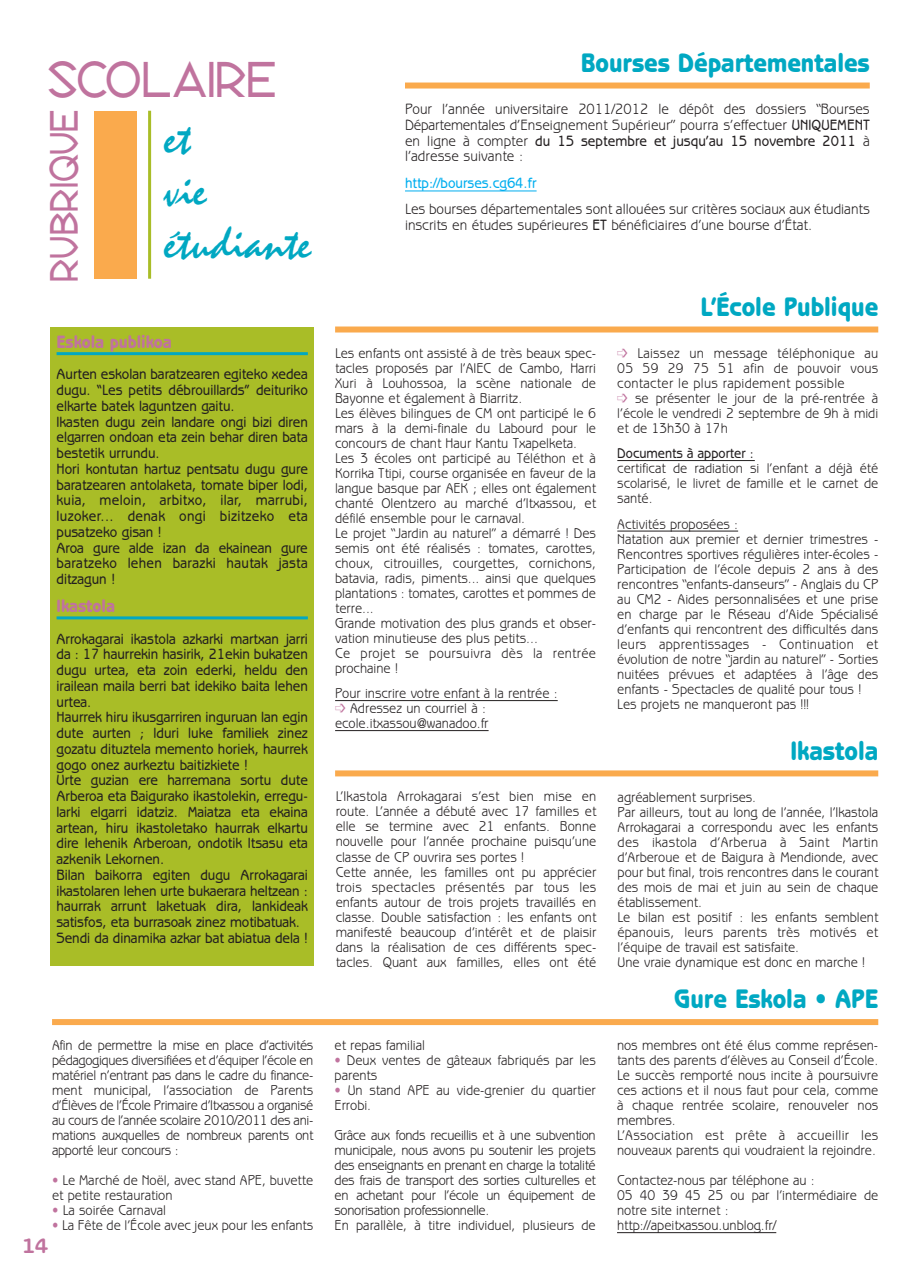
<style>
.page{position:relative;width:910px;height:1280px;background:#fff}
.page>*{position:absolute;margin:0;border:0;box-sizing:border-box;transform-origin:0 0}
.t1{font:49.5px "Republik Sans ICG 01";color:#c0739e;scale:.9 1}
.t2{font:45px/52.5px "Mistral";color:#00a8c2}
.t3{font:39px "Republik Sans ICG 01";color:#c0739e;scale:.85 1}
.t4{font:800 27px "Benguiat Gothic";color:#00a8c2;scale:.9 1}
.t5{font:700 21px "Benguiat Gothic";color:#c0739e}
.t6{font:800 18px "Benguiat Gothic";color:#c0739e;scale:.9 1}
.t7{font:500 15px/15.8px "Benguiat Gothic";color:#231f20;scale:.9 1}
.t8{font:15px/15.8px "Benguiat Gothic";color:#231f20;text-align:justify;scale:.9 1}
.t9{font:500 15px "Benguiat Gothic";color:#00aeef;scale:.9 1}
.t10{font:14.25px/15px "Benguiat Gothic";color:#231f20;scale:.9 1}
.t11{font:14.25px/15px "Benguiat Gothic";letter-spacing:-.025em;color:#231f20;scale:.9 1}
.t12{font:14.25px/15px "Benguiat Gothic";letter-spacing:.025em;color:#231f20;scale:.9 1}
.t13{font:500 14.25px "Benguiat Gothic";color:#231f20;scale:.9 1}
.s1{color:#c0739e}
.s2{font-weight:500}
</style>
<div class="page">
<div style="left:51px;top:328px;width:263px;height:638px;background:#a9bd27"></div>
<hr style="left:57px;top:352px;width:251px;height:3px;background:#00a8c2">
<hr style="left:57px;top:616px;width:251px;height:3px;background:#00a8c2">
<hr style="left:405px;top:191px;width:132px;height:1px;background:#00aeef">
<div style="left:405px;top:83px;width:465px;height:6px;background:#faaa4d"></div>
<hr style="left:335px;top:700px;width:223px;height:1px;background:#231f20">
<hr style="left:335px;top:730px;width:154px;height:1px;background:#231f20">
<hr style="left:617px;top:460px;width:138px;height:1px;background:#231f20">
<hr style="left:617px;top:531px;width:121px;height:1px;background:#231f20">
<div style="left:335px;top:326px;width:543px;height:6px;background:#faaa4d"></div>
<div style="left:94px;top:111px;width:43px;height:168px;background:#faaa4d"></div>
<hr style="left:148px;top:111px;width:3px;height:168px;background:#a9bd27">
<hr style="left:617px;top:1232px;width:159px;height:1px;background:#231f20">
<div style="left:52px;top:1019px;width:826px;height:6px;background:#faaa4d"></div>
<div style="left:335px;top:770px;width:543px;height:6px;background:#faaa4d"></div>
<h1 class="t1" style="left:48px;top:51px;width:256px">SCOLAIRE</h1>
<h2 class="t2" style="left:164px;top:117px;width:149px">et<br>vie étudiante</h2>
<h3 class="t3" style="left:41px;top:282px;width:204px;rotate:-90deg">RUBRIQUE</h3>
<p class="t6" style="left:57px;top:335px;width:130px">Eskola publikoa</p>
<p class="t7" style="left:57px;top:368px;width:281px">Aurten eskolan baratzearen egiteko xedea dugu. “Les petits débrouillards” deituriko elkarte batek laguntzen gaitu.<br>Ikasten dugu zein landare ongi bizi diren elgarren ondoan eta zein behar diren bata bestetik urrundu.<br>Hori kontutan hartuz pentsatu dugu gure baratzearen antolaketa, tomate biper lodi, kuia, meloin, arbitxo, ilar, marrubi, luzoker... denak ongi bizitzeko eta pusatzeko gisan !<br>Aroa gure alde izan da ekainean gure baratzeko lehen barazki hautak jasta ditzagun !</p>
<p class="t6" style="left:57px;top:599px;width:67px">Ikastola</p>
<p class="t7" style="left:57px;top:632px;width:281px">Arrokagarai ikastola azkarki martxan jarri da : 17 haurrekin hasirik, 21ekin bukatzen dugu urtea, eta zoin ederki, heldu den irailean maila berri bat idekiko baita lehen urtea.<br>Haurrek hiru ikusgarriren inguruan lan egin dute aurten ; Iduri luke familiek zinez gozatu dituztela memento horiek, haurrek gogo onez aurkeztu baitizkiete !<br>Urte guzian ere harremana sortu dute Arberoa eta Baigurako ikastolekin, erregu&shy;larki elgarri idatziz. Maiatza eta ekaina artean, hiru ikastoletako haurrak elkartu dire lehenik Arberoan, ondotik Itsasu eta azkenik Lekornen.<br>Bilan baikorra egiten dugu Arrokagarai ikastolaren lehen urte bukaerara heltzean : haurrak arrunt laketuak dira, lankideak satisfos, eta burrasoak zinez motibatuak.<br>Sendi da dinamika azkar bat abiatua dela !</p>
<p class="t10" style="left:52px;top:1039px;width:292px;text-align:justify">Afin de permettre la mise en place d’activités pédagogiques diversifiées et d’équiper l’école en matériel n’entrant pas dans le cadre du finance&shy;ment municipal, l’association de Parents d’Élèves de l’École Primaire d’Itxassou a organisé au cours de l’année scolaire 2010/2011 des ani&shy;mations auxquelles de nombreux parents ont apporté leur concours :</p>
<p class="t10" style="left:52px;top:1174px;width:292px"><span class="s1">•</span> Le Marché de Noël, avec stand APE, buvette et petite restauration</p>
<p class="t10" style="left:52px;top:1204px;width:128px"><span class="s1">•</span> La soirée Carnaval</p>
<p class="t10" style="left:52px;top:1219px;width:292px"><span class="s1">•</span> La Fête de l’École avec jeux pour les enfants</p>
<h3 class="t5" style="left:22px;top:1238px;width:27px">14</h3>
<h3 class="t4" style="left:581px;top:53px;width:323px">Bourses Départementales</h3>
<p class="t8" style="left:405px;top:102px;width:518px">Pour l’année universitaire 2011/2012 le dépôt des dossiers “Bourses Départementales d’Enseignement Supérieur” pourra s’effectuer <span class="s2">UNIQUEMENT </span>en ligne à compter <span class="s2">du 15 septembre et jusqu’au 15 novembre 2011</span> à l’adresse suivante :</p>
<p class="t9" style="left:405px;top:177px;width:148px">http://bourses.cg64.fr</p>
<p class="t8" style="left:405px;top:202px;width:518px">Les bourses départementales sont allouées sur critères sociaux aux étudiants inscrits en études supérieures <span class="s2">ET</span> bénéficiaires d’une bourse d’État.</p>
<p class="t10" style="left:335px;top:346px;width:291px">Les enfants ont assisté à de très beaux spec&shy;tacles proposés par l’AIEC de Cambo, Harri Xuri à Louhossoa, la scène nationale de Bayonne et également à Biarritz.<br>Les élèves bilingues de CM ont participé le 6 mars à la demi-finale du Labourd pour le concours de chant Haur Kantu Txapelketa.<br>Les 3 écoles ont participé au Téléthon et à Korrika Ttipi, course organisée en faveur de la langue basque par AEK ; elles ont également chanté Olentzero au marché d’Itxassou, et défilé ensemble pour le carnaval.<br>Le projet “Jardin au naturel” a démarré ! Des semis ont été réalisés : tomates, carottes, choux, citrouilles, courgettes, cornichons, batavia, radis, piments... ainsi que quelques plantations : tomates, carottes et pommes de terre...<br>Grande motivation des plus grands et obser&shy;vation minutieuse des plus petits...<br>Ce projet se poursuivra dès la rentrée prochaine !</p>
<p class="t10" style="left:335px;top:687px;width:249px">Pour inscrire votre enfant à la rentrée : <span class="s1">➩</span> Adressez un courriel à : ecole.itxassou@wanadoo.fr</p>
<h3 class="t4" style="left:700px;top:297px;width:199px">L’École Publique</h3>
<p class="t12" style="left:617px;top:346px;width:291px"><span class="s1">➩</span> Laissez un message téléphonique au 05 59 29 75 51 afin de pouvoir vous contacter le plus rapidement possible<br><span class="s1">➩</span> se présenter le jour de la pré-rentrée à l’école le vendredi 2 septembre de 9h à midi et de 13h30 à 17h</p>
<p class="t13" style="left:617px;top:448px;width:153px">Documents à apporter :</p>
<p class="t10" style="left:617px;top:462px;width:291px;text-align:justify">certificat de radiation si l’enfant a déjà été scolarisé, le livret de famille et le carnet de santé.</p>
<p class="t10" style="left:617px;top:517px;width:291px">Activités proposées :<br>Natation aux premier et dernier trimestres - Rencontres sportives régulières inter-écoles - Participation de l’école depuis 2 ans à des rencontres “enfants-danseurs” - Anglais du CP au CM2 - Aides personnalisées et une prise en charge par le Réseau d’Aide Spécialisé d’enfants qui rencontrent des difficultés dans leurs apprentissages - Continuation et évolution de notre “jardin au naturel” - Sorties nuitées prévues et adaptées à l’âge des enfants - Spectacles de qualité pour tous !<br>Les projets ne manqueront pas !!!</p>
<h3 class="t4" style="left:790px;top:741px;width:99px">Ikastola</h3>
<p class="t10" style="left:336px;top:790px;width:291px">L’Ikastola Arrokagarai s’est bien mise en route. L’année a débuté avec 17 familles et elle se termine avec 21 enfants. Bonne nouvelle pour l’année prochaine puisqu’une classe de CP ouvrira ses portes !<br>Cette année, les familles ont pu apprécier trois spectacles présentés par tous les enfants autour de trois projets travaillés en classe. Double satisfaction : les enfants ont manifesté beaucoup d’intérêt et de plaisir dans la réalisation de ces différents spec&shy;tacles. Quant aux familles, elles ont été</p>
<p class="t10" style="left:618px;top:790px;width:291px">agréablement surprises.<br>Par ailleurs, tout au long de l’année, l’Ikastola Arrokagarai a correspondu avec les enfants des ikastola d’Arberua à Saint Martin d’Arberoue et de Baigura à Mendionde, avec pour but final, trois rencontres dans le courant des mois de mai et juin au sein de chaque établissement.<br>Le bilan est positif : les enfants semblent épanouis, leurs parents très motivés et l’équipe de travail est satisfaite.<br>Une vraie dynamique est donc en marche !</p>
<p class="t10" style="left:335px;top:1039px;width:102px">et repas familial</p>
<p class="t10" style="left:335px;top:1054px;width:292px"><span class="s1">•</span> Deux ventes de gâteaux fabriqués par les parents</p>
<p class="t10" style="left:335px;top:1084px;width:292px"><span class="s1">•</span> Un stand APE au vide-grenier du quartier<br>Errobi.</p>
<p class="t11" style="left:335px;top:1129px;width:292px">Grâce aux fonds recueillis et à une subvention municipale, nous avons pu soutenir les projets des enseignants en prenant en charge la totalité des frais de transport des sorties culturelles et en achetant pour l’école un équipement de sonorisation professionnelle.<br>En parallèle, à titre individuel, plusieurs de</p>
<h3 class="t4" style="left:674px;top:989px;width:228px">Gure Eskola • APE</h3>
<p class="t10" style="left:617px;top:1039px;width:292px">nos membres ont été élus comme représen&shy;tants des parents d’élèves au Conseil d’École.<br>Le succès remporté nous incite à poursuivre ces actions et il nous faut pour cela, comme à chaque rentrée scolaire, renouveler nos membres.<br>L’Association est prête à accueillir les nouveaux parents qui voudraient la rejoindre.</p>
<p class="t10" style="left:617px;top:1174px;width:292px">Contactez-nous par téléphone au :<br>05 40 39 45 25 ou par l’intermédiaire de notre site internet : http://apeitxassou.unblog.fr/</p>
</div>
